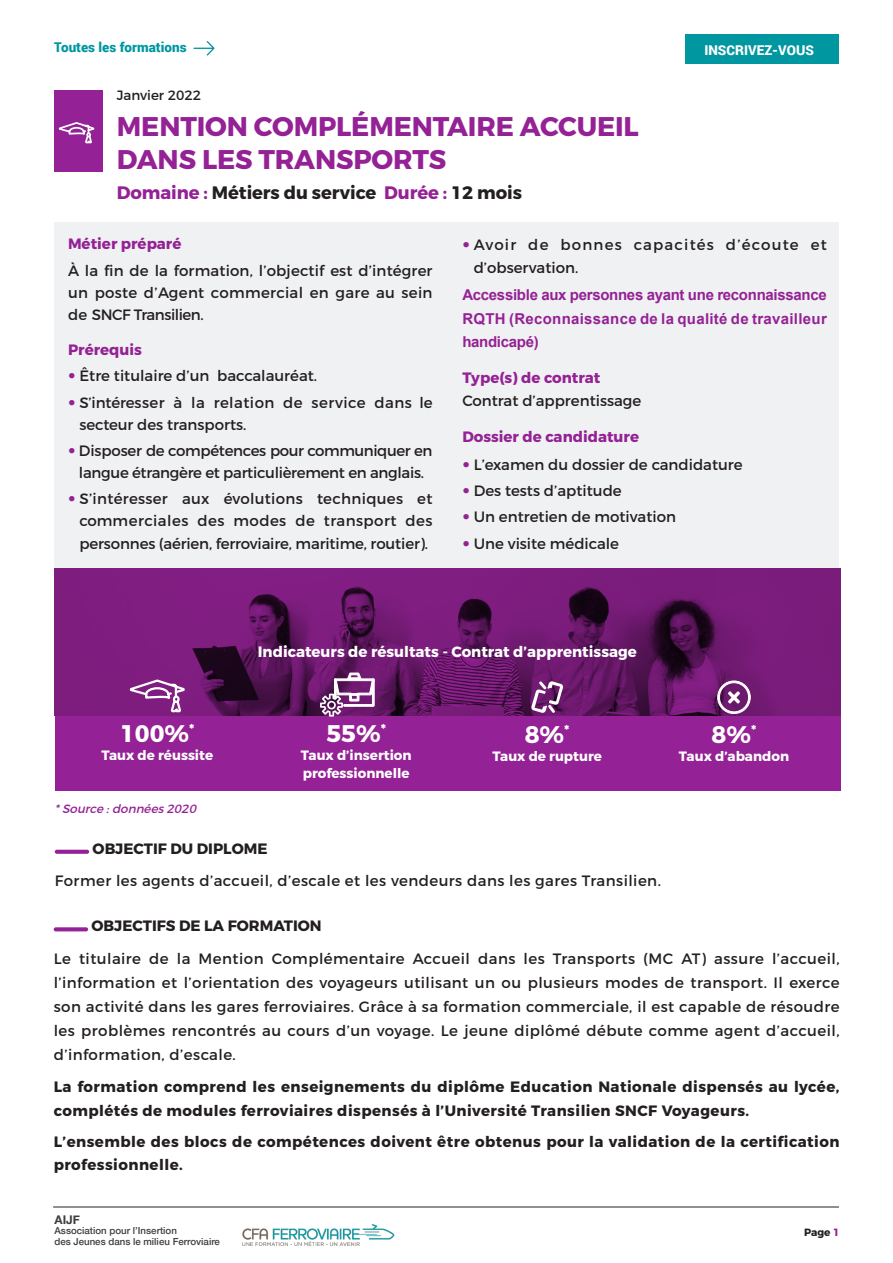
<style>
.page{position:relative;width:893px;height:1263px;background:#fff}
.page>*{position:absolute;margin:0;border:0;box-sizing:border-box;transform-origin:0 0}
.t1{font:700 27px/33px "Montserrat";letter-spacing:-.005em;color:#942195}
.t2{font:700 24px "Montserrat";color:#fff}
.t3{font:700 18px "Montserrat";letter-spacing:-.005em;color:#231f20}
.t4{font:15px/22px "Montserrat";color:#231f20;text-align:justify}
.t5{font:700 15px/24px "Montserrat";letter-spacing:.03em;color:#231f20}
.t6{font:700 15px/23.2px "Arial";letter-spacing:.02em;color:#942195;text-align:justify}
.t7{font:15px/22px "Montserrat";letter-spacing:-.02em;color:#231f20;text-align:center}
.t8{font:15px "Montserrat";letter-spacing:.03em;color:#231f20}
.t9{font:700 15px "Montserrat";color:#942195}
.t10{font:15px/23.2px "Montserrat";letter-spacing:.08em;color:#231f20}
.t11{font:700 15px "Montserrat";color:#fff}
.t12{font:700 15px "Montserrat";color:#231f20}
.t13{font:700 13.5px/18px "Montserrat";color:#fff}
.t14{font:900 13.5px "Roboto";color:#0097a0}
.t15{font:900 13.5px "Roboto";color:#fff}
.t16{font:13.5px "Montserrat";color:#231f20}
.t17{font:italic 12px "Montserrat";color:#942195}
.t18{font:700 12px "Helvetica Neue";color:#3e3e3f}
.t19{font:700 10.5px "Montserrat";color:#231f20}
.t20{font:500 9.75px "Helvetica Neue";color:#3e3e3f}
.s1{color:#942195}
.s2{font-family:"DIN Condensed";font-weight:700;color:#942195}
</style>
<div class="page">
<div style="left:55px;top:222px;width:784px;height:384px;background:#f0f1f2"></div>
<div style="left:55px;top:682px;width:786px;height:109px;background:#942195"></div>
<img style="left:55px;top:569px;width:786px;height:146px">
<svg style="left:55px;top:850px;width:34px;height:4px"></svg>
<svg style="left:54px;top:927px;width:34px;height:4px"></svg>
<hr style="left:53px;top:1207px;width:786px;height:1px;background:#231f20">
<img style="left:242px;top:1224px;width:153px;height:22px">
<div style="left:54px;top:90px;width:48px;height:82px;background:#942195"></div>
<svg style="left:58px;top:122px;width:37px;height:22px"></svg>
<svg style="left:193px;top:41px;width:22px;height:15px"></svg>
<div style="left:686px;top:34px;width:153px;height:30px;background:#0097a0"></div>
<svg style="left:129px;top:678px;width:57px;height:36px;background:#994c99"></svg>
<svg style="left:320px;top:673px;width:55px;height:43px;background:#955f95"></svg>
<svg style="left:531px;top:681px;width:32px;height:32px"></svg>
<svg style="left:717px;top:680px;width:34px;height:34px"></svg>
<p class="t14" style="left:54px;top:38px;width:134px">Toutes les formations</p>
<p class="t15" style="left:704px;top:41px;width:111px">INSCRIVEZ-VOUS</p>
<p class="t16" style="left:117px;top:87px;width:86px">Janvier 2022</p>
<p class="t1" style="left:117px;top:110px;width:523px">MENTION COMPLÉMENTAIRE ACCUEIL<br>DANS LES TRANSPORTS</p>
<p class="t3" style="left:117px;top:181px;width:407px"><span class="s1">Domaine :</span> Métiers du service <span class="s1">Durée :</span> 12 mois</p>
<p class="t9" style="left:68px;top:235px;width:115px">Métier préparé</p>
<p class="t4" style="left:68px;top:259px;width:366px">À la fin de la formation, l’objectif est d’intégrer un poste d’Agent commercial en gare au sein de SNCF Transilien.</p>
<p class="t9" style="left:68px;top:340px;width:75px">Prérequis</p>
<p class="t4" style="left:68px;top:365px;width:251px"><span class="s2">•</span> Être titulaire d’un baccalauréat.</p>
<p class="t4" style="left:79px;top:391px;width:355px;text-indent:-11px"><span class="s2">•</span> S’intéresser à la relation de service dans le secteur des transports.</p>
<p class="t7" style="left:68px;top:439px;width:366px"><span class="s2">•</span> Disposer de compétences pour communiquer en langue étrangère et particulièrement en anglais.</p>
<p class="t4" style="left:79px;top:488px;width:355px;text-indent:-11px"><span class="s2">•</span> S’intéresser aux évolutions techniques et commerciales des modes de transport des personnes (aérien, ferroviaire, maritime, routier).</p>
<p class="t10" style="left:474px;top:233px;width:355px;text-indent:-11px"><span class="s2">•</span> Avoir de bonnes capacités d’écoute et d’observation.</p>
<p class="t6" style="left:462px;top:284px;width:366px">Accessible aux personnes ayant une reconnaissance RQTH (Reconnaissance de la qualité de travailleur handicapé)</p>
<p class="t9" style="left:462px;top:368px;width:139px">Type(s) de contrat</p>
<p class="t4" style="left:462px;top:390px;width:180px">Contrat d’apprentissage</p>
<p class="t9" style="left:462px;top:428px;width:178px">Dossier de candidature</p>
<p class="t4" style="left:462px;top:453px;width:282px"><span class="s2">•</span> L’examen du dossier de candidature</p>
<p class="t4" style="left:462px;top:480px;width:161px"><span class="s2">•</span> Des tests d’aptitude</p>
<p class="t4" style="left:462px;top:506px;width:215px"><span class="s2">•</span> Un entretien de motivation</p>
<p class="t4" style="left:462px;top:532px;width:158px"><span class="s2">•</span> Une visite médicale</p>
<p class="t2" style="left:120px;top:718px;width:76px">100%<sup>*</sup></p>
<p class="t13" style="left:101px;top:746px;width:113px">Taux de réussite</p>
<p class="t17" style="left:55px;top:801px;width:146px">*Source :données2020</p>
<p class="t11" style="left:258px;top:642px;width:381px">Indicateurs de résultats - Contrat d’apprentissage</p>
<p class="t2" style="left:326px;top:718px;width:61px">55%<sup>*</sup></p>
<p class="t13" style="left:301px;top:746px;width:112px">Taux d’insertion professionnelle</p>
<p class="t2" style="left:525px;top:719px;width:46px">8%<sup>*</sup></p>
<p class="t13" style="left:492px;top:747px;width:111px">Taux de rupture</p>
<p class="t2" style="left:712px;top:719px;width:46px">8%<sup>*</sup></p>
<p class="t13" style="left:679px;top:747px;width:112px">Taux d’abandon</p>
<p class="t12" style="left:93px;top:839px;width:176px">OBJECTIF DU DIPLOME</p>
<p class="t8" style="left:55px;top:872px;width:608px">Former les agents d’accueil, d’escale et les vendeurs dans les gares Transilien.</p>
<p class="t12" style="left:92px;top:917px;width:232px">OBJECTIFS DE LA FORMATION</p>
<p class="t4" style="left:54px;top:946px;width:787px;line-height:24px">Le titulaire de la Mention Complémentaire Accueil dans les Transports (MC AT) assure l’accueil, l’information et l’orientation des voyageurs utilisant un ou plusieurs modes de transport. Il exerce son activité dans les gares ferroviaires. Grâce à sa formation commerciale, il est capable de résoudre les problèmes rencontrés au cours d’un voyage. Le jeune diplômé débute comme agent d’accueil, d’information, d’escale.</p>
<p class="t5" style="left:54px;top:1075px;width:787px">La formation comprend les enseignements du diplôme Education Nationale dispensés au lycée, complétés de modules ferroviaires dispensés à l’Université Transilien SNCF Voyageurs.</p>
<p class="t5" style="left:54px;top:1131px;width:787px;line-height:22.5px">L’ensemble des blocs de compétences doivent être obtenus pour la validation de la certification professionnelle.</p>
<p class="t18" style="left:54px;top:1210px;width:27px">AIJF</p>
<p class="t20" style="left:54px;top:1223px;width:124px">Association pour l’Insertion</p>
<p class="t20" style="left:54px;top:1234px;width:167px">des Jeunes dans le milieu Ferroviaire</p>
<p class="t19" style="left:804px;top:1226px;width:37px">Page <span class="s1">1</span></p>
</div>
